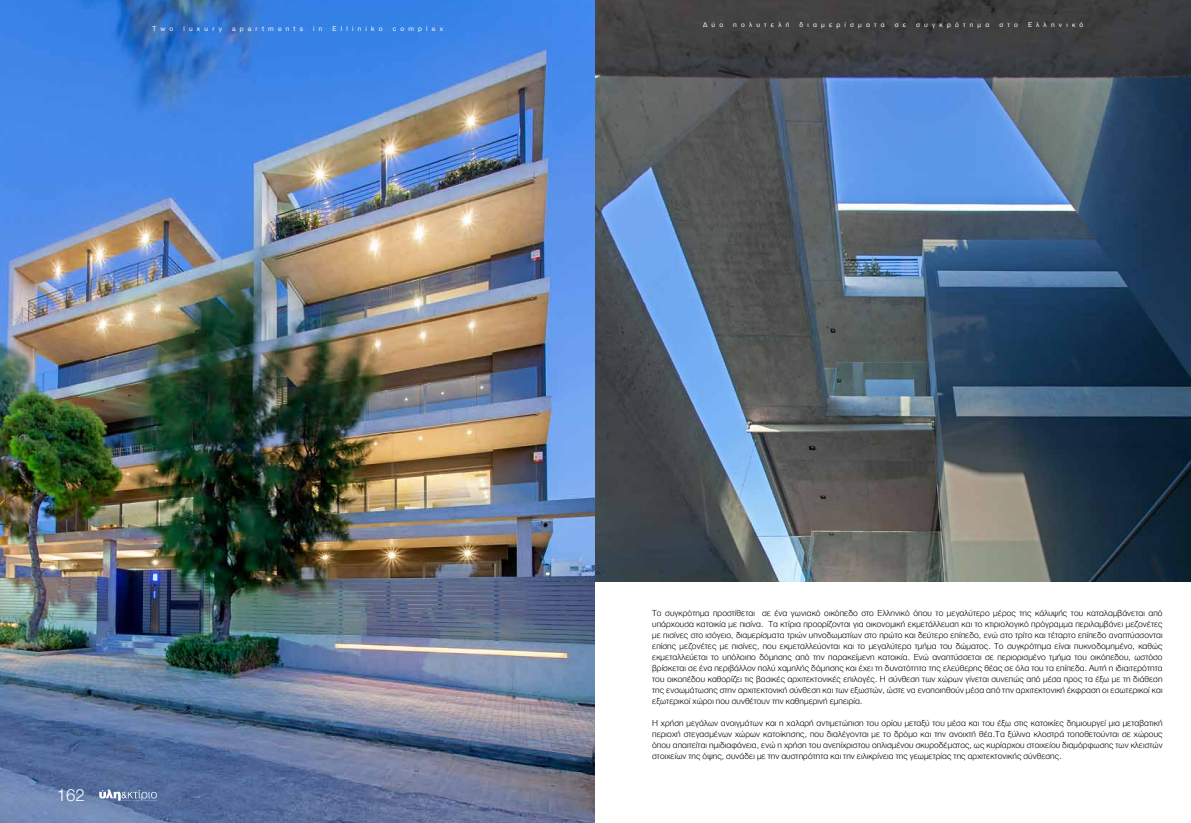
<style>
.page{position:relative;width:1191px;height:823px;background:#fff}
.page>*{position:absolute;margin:0;border:0;box-sizing:border-box;transform-origin:0 0}
.t1{font:300 18px "CF Helvetica";color:#fff}
.t2{font:300 9px/11px "CF Helvetica";letter-spacing:.01em;color:#000;text-align:justify}
.t3{font:7px "CF Helvetica";letter-spacing:.6em;color:#fff}
</style>
<div class="page">
<img style="left:0;top:0;width:595px;height:822px">
<img style="left:595px;top:0;width:596px;height:581px">
<svg style="left:99px;top:789px;width:58px;height:11px"></svg>
<p class="t3" style="left:152px;top:25px;width:22px">Two</p>
<p class="t3" style="left:183px;top:25px;width:40px">luxury</p>
<p class="t3" style="left:232px;top:25px;width:73px">apartments</p>
<p class="t3" style="left:313px;top:25px;width:11px">i n</p>
<p class="t3" style="left:333px;top:25px;width:51px">Elliniko</p>
<p class="t3" style="left:393px;top:25px;width:52px">complex</p>
<p class="t3" style="left:703px;top:20px;width:22px">Δύο</p>
<p class="t3" style="left:733px;top:20px;width:58px">πολυτελή</p>
<p class="t3" style="left:799px;top:20px;width:87px">διαμερίσματα</p>
<p class="t3" style="left:895px;top:20px;width:13px">σ ε</p>
<p class="t3" style="left:916px;top:20px;width:75px">συγκρότημα</p>
<p class="t3" style="left:999px;top:20px;width:20px">στο</p>
<p class="t3" style="left:1028px;top:20px;width:57px">Ελληνικό</p>
<h1 class="t1" style="left:57px;top:784px;width:30px">162</h1>
<p class="t2" style="left:652px;top:607px;width:512px">Το συγκρότημα προστίθεται σε ένα γωνιακό οικόπεδο στο Ελληνικό όπου το μεγαλύτερο μέρος της κάλυψής του καταλαμβάνεται από υπάρχουσα κατοικία με πισίνα. Τα κτίρια προορίζονται για οικονομική εκμετάλλευση και το κτιριολογικό πρόγραμμα περιλαμβάνει μεζονέτες με πισίνες στο ισόγειο, διαμερίσματα τριών υπνοδωματίων στο πρώτο και δεύτερο επίπεδο, ενώ στο τρίτο και τέταρτο επίπεδο αναπτύσσονται επίσης μεζονέτες με πισίνες, που εκμεταλλεύονται και το μεγαλύτερο τμήμα του δώματος. Το συγκρότημα είναι πυκνοδομημένο, καθώς εκμεταλλεύεται το υπόλοιπο δόμησης από την παρακείμενη κατοικία. Ενώ αναπτύσσεται σε περιορισμένο τμήμα του οικόπεδου, ωστόσο βρίσκεται σε ένα περιβάλλον πολύ χαμηλής δόμησης και έχει τη δυνατότητα της ελεύθερης θέας σε όλα του τα επίπεδα. Αυτή η ιδιαιτερότητα του οικοπέδου καθορίζει τις βασικές αρχιτεκτονικές επιλογές. Η σύνθεση των χώρων γίνεται συνεπώς από μέσα προς τα έξω με τη διάθεση της ενσωμάτωσης στην αρχιτεκτονική σύνθεση και των εξωστών, ώστε να ενοποιηθούν μέσα από την αρχιτεκτονική έκφραση οι εσωτερικοί και εξωτερικοί χώροι που συνθέτουν την καθημερινή εμπειρία.</p>
<p class="t2" style="left:652px;top:717px;width:512px">Η χρήση μεγάλων ανοιγμάτων και η χαλαρή αντιμετώπιση του ορίου μεταξύ του μέσα και του έξω στις κατοικίες δημιουργεί μια μεταβατική περιοχή στεγασμένων χώρων κατοίκησης, που διαλέγονται με το δρόμο και την ανοιχτή θέα.Τα ξύλινα κλοστρά τοποθετούνται σε χώρους όπου απαιτείται ημιδιαφάνεια, ενώ η χρήση του ανεπίχριστου οπλισμένου σκυροδέματος, ως κυρίαρχου στοιχείου διαμόρφωσης των κλειστών στοιχείων της όψης, συνάδει με την αυστηρότητα και την ειλικρίνεια της γεωμετρίας της αρχιτεκτονικής σύνθεσης.</p>
</div>
